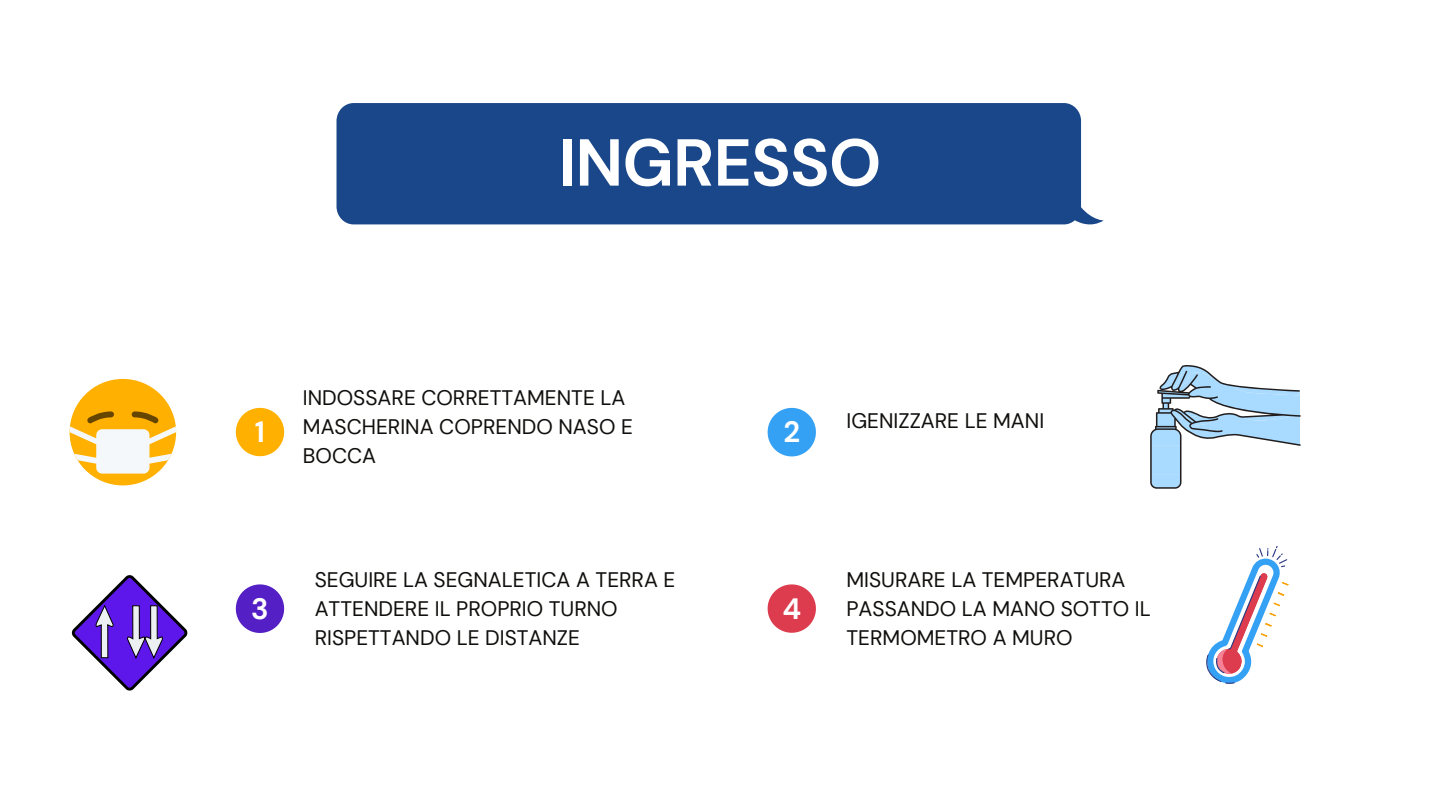
<style>
.page{position:relative;width:1440px;height:810px;background:#fff}
.page>*{position:absolute;margin:0;border:0;box-sizing:border-box;transform-origin:0 0}
.t1{font:700 66.2px "DM Sans";letter-spacing:-.01em;color:#fff}
.t2{font:700 29.3px "DM Sans";color:#fff}
.t3{font:21px/29.2px "DM Sans";color:#100f0d}
</style>
<div class="page">
<svg style="left:236px;top:408px;width:48px;height:48px"></svg>
<svg style="left:236px;top:584px;width:48px;height:49px"></svg>
<div style="left:337px;top:103px;width:767px;height:122px;background:#1a4789"></div>
<svg style="left:768px;top:408px;width:48px;height:48px"></svg>
<svg style="left:768px;top:584px;width:48px;height:49px"></svg>
<svg style="left:71px;top:575px;width:117px;height:116px"></svg>
<svg style="left:1206px;top:546px;width:83px;height:138px"></svg>
<div style="left:70px;top:379px;width:106px;height:106px;background:#ffb001;border-radius:50%"></div>
<svg style="left:70px;top:411px;width:106px;height:63px"></svg>
<svg style="left:1150px;top:365px;width:151px;height:124px"></svg>
<p class="t1" style="left:559px;top:120px;width:324px">INGRESSO</p>
<p class="t2" style="left:255px;top:413px;width:12px">1</p>
<p class="t3" style="left:303px;top:383px;width:331px">INDOSSARE CORRETTAMENTE LA<br>MASCHERINA COPRENDO NASO E<br>BOCCA</p>
<p class="t2" style="left:251px;top:590px;width:19px">3</p>
<p class="t3" style="left:315px;top:565px;width:362px">SEGUIRE LA SEGNALETICA A TERRA E<br>ATTENDERE IL PROPRIO TURNO<br>RISPETTANDO LE DISTANZE</p>
<p class="t2" style="left:783px;top:413px;width:18px">2</p>
<p class="t3" style="left:847px;top:406px;width:199px">IGENIZZARE LE MANI</p>
<p class="t2" style="left:782px;top:590px;width:20px">4</p>
<p class="t3" style="left:847px;top:565px;width:306px">MISURARE LA TEMPERATURA<br>PASSANDO LA MANO SOTTO IL<br>TERMOMETRO A MURO</p>
</div>
